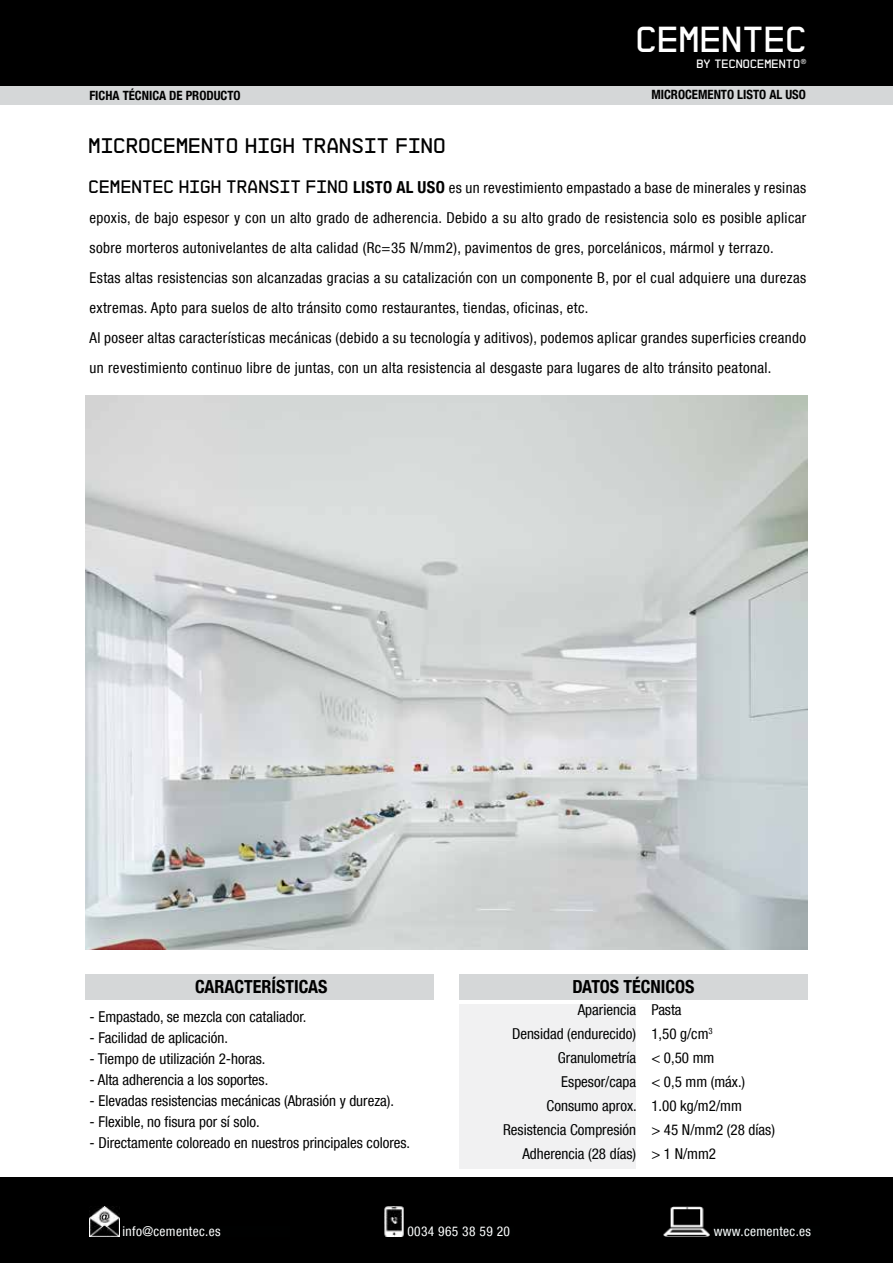
<style>
.page{position:relative;width:893px;height:1263px;background:#fff}
.page>*{position:absolute;margin:0;border:0;box-sizing:border-box;transform-origin:0 0}
.t1{font:36px "NB55 MS";letter-spacing:.025em;color:#fff}
.t2{font:21px "NB55 MS";letter-spacing:.025em;color:#000101}
.t3{font:700 condensed 18px "Helvetica Neue LT Com";color:#000}
.t4{font:condensed 15px/30px "Helvetica Neue LT Com";letter-spacing:.025em;color:#000101}
.t5{font:condensed 15px/24px "Helvetica Neue LT Com";color:#000101;text-align:right}
.t6{font:condensed 13.5px "Helvetica Neue LT Com";letter-spacing:.025em;color:#feffff}
.t7{font:condensed 13.5px "Helvetica Neue LT Com";letter-spacing:.025em;color:#fbffff}
.t8{font:700 condensed 12.75px "Helvetica Neue LT Com";color:#000}
.t9{font:12px "NB55 MS";letter-spacing:.025em;color:#fff}
.s1{font-family:"NB55 MS";font-stretch:normal;font-size:18px}
.s2{font-weight:700;font-size:16.5px}
</style>
<div class="page">
<img style="left:85px;top:395px;width:723px;height:554px">
<div style="left:0;top:85px;width:893px;height:20px;background:#d5d7d8"></div>
<div style="left:0;top:0;width:893px;height:85px;background:#000"></div>
<div style="left:0;top:1178px;width:893px;height:85px;background:#000"></div>
<img style="left:90px;top:1207px;width:30px;height:29px">
<img style="left:384px;top:1206px;width:20px;height:30px">
<img style="left:664px;top:1206px;width:46px;height:31px">
<div style="left:85px;top:974px;width:348px;height:26px;background:#d5d7d8"></div>
<div style="left:459px;top:974px;width:349px;height:26px;background:#d5d7d8"></div>
<div style="left:459px;top:1005px;width:177px;height:164px;background:#f1f1f2"></div>
<h1 class="t1" style="left:638px;top:18px;width:172px">CEMENTEC</h1>
<p class="t8" style="left:89px;top:88px;width:153px">FICHA TÉCNICA DE PRODUCTO</p>
<p class="t9" style="left:697px;top:56px;width:111px">BY TECNOCEMENTO<sup>®</sup></p>
<p class="t8" style="left:651px;top:87px;width:156px">MICROCEMENTO LISTO AL USO</p>
<h2 class="t2" style="left:90px;top:133px;width:358px">MICROCEMENTO HIGH TRANSIT FINO</h2>
<p class="t4" style="left:90px;top:172px;width:718px"><span class="s1">CEMENTEC HIGH TRANSIT FINO</span> <span class="s2">LISTO AL USO</span> es un revestimiento empastado a base de minerales y resinas epoxis, de bajo espesor y con un alto grado de adherencia. Debido a su alto grado de resistencia solo es posible aplicar sobre morteros autonivelantes de alta calidad (Rc=35 N/mm2), pavimentos de gres, porcelánicos, mármol y terrazo.<br>Estas altas resistencias son alcanzadas gracias a su catalización con un componente B, por el cual adquiere una durezas extremas. Apto para suelos de alto tránsito como restaurantes, tiendas, oficinas, etc.<br>Al poseer altas características mecánicas (debido a su tecnología y aditivos), podemos aplicar grandes superficies creando un revestimiento continuo libre de juntas, con un alta resistencia al desgaste para lugares de alto tránsito peatonal.</p>
<p class="t3" style="left:195px;top:976px;width:134px">CARACTERÍSTICAS</p>
<p class="t5" style="left:90px;top:1005px;width:218px">- Empastado, se mezcla con cataliador.</p>
<p class="t5" style="left:90px;top:1026px;width:140px">- Facilidad de aplicación.</p>
<p class="t5" style="left:90px;top:1047px;width:178px">- Tiempo de utilización 2-horas.</p>
<p class="t5" style="left:90px;top:1068px;width:180px">- Alta adherencia a los soportes.</p>
<p class="t5" style="left:90px;top:1089px;width:306px">- Elevadas resistencias mecánicas (Abrasión y dureza).</p>
<p class="t5" style="left:90px;top:1110px;width:172px">- Flexible, no fisura por sí solo.</p>
<p class="t5" style="left:90px;top:1131px;width:322px">- Directamente coloreado en nuestros principales colores.</p>
<p class="t3" style="left:573px;top:976px;width:124px">DATOS TÉCNICOS</p>
<p class="t5" style="left:503px;top:998px;width:135px">Apariencia<br>Densidad (endurecido)<br>Granulometría<br>Espesor/capa<br>Consumo aprox.<br>Resistencia Compresión<br>Adherencia (28 días)</p>
<p class="t5" style="left:651px;top:998px;width:125px;text-align:left">Pasta<br>1,50 g/cm<sup>3<br></sup>&lt; 0,50 mm<br>&lt; 0,5 mm (máx.)<br>1.00 kg/m2/mm<br>&gt; 45 N/mm2 (28 días) &gt; 1 N/mm2</p>
<p class="t6" style="left:123px;top:1223px;width:100px">info@cementec.es</p>
<p class="t6" style="left:407px;top:1223px;width:104px">0034 965 38 59 20</p>
<p class="t7" style="left:714px;top:1223px;width:99px">www.cementec.es</p>
</div>
